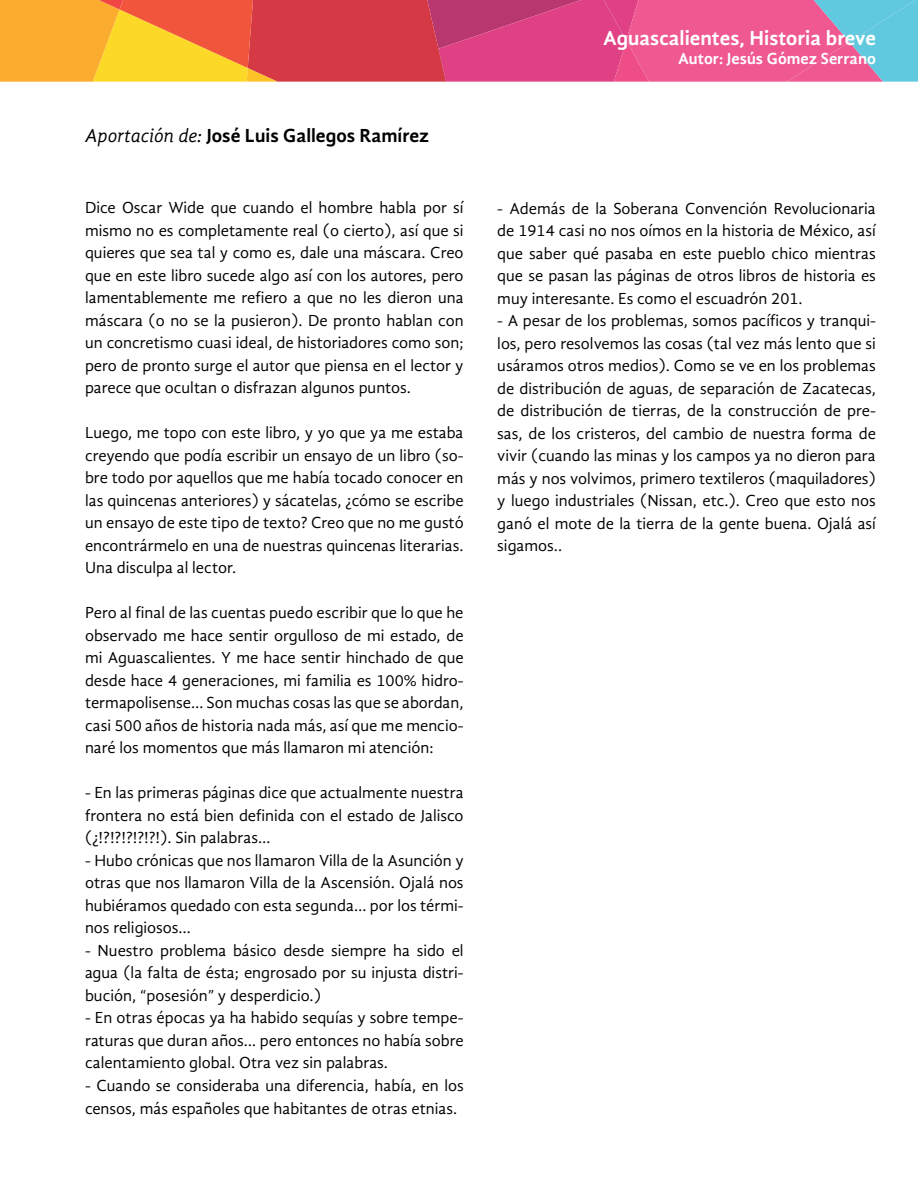
<style>
.page{position:relative;width:918px;height:1188px;background:#fff}
.page>*{position:absolute;margin:0;border:0;box-sizing:border-box;transform-origin:0 0}
.t1{font:700 21px "Gandhi Sans";color:#fff}
.t2{font:700 19.5px "Gandhi Sans";color:#000}
.t3{font:16.5px/22.5px "Gandhi Sans";color:#000;text-align:justify}
.t4{font:700 16.5px "Gandhi Sans";color:#fff}
.s1{font-weight:400;font-style:italic}
</style>
<div class="page">
<svg style="left:0;top:0;width:918px;height:82px;background:#dd6a68"></svg>
<p class="t2" style="left:85px;top:125px;width:346px"><span class="s1">Aportación de:</span> José Luis Gallegos Ramírez</p>
<p class="t3" style="left:85px;top:197px;width:380px">Dice Oscar Wide que cuando el hombre habla por sí mismo no es completamente real (o cierto), así que si quieres que sea tal y como es, dale una máscara. Creo que en este libro sucede algo así con los autores, pero lamentablemente me refiero a que no les dieron una máscara (o no se la pusieron). De pronto hablan con un concretismo cuasi ideal, de historiadores como son; pero de pronto surge el autor que piensa en el lector y parece que ocultan o disfrazan algunos puntos.</p>
<p class="t3" style="left:85px;top:422px;width:380px;text-align:left">Luego, me topo con este libro, y yo que ya me estaba creyendo que podía escribir un ensayo de un libro (so&shy;bre todo por aquellos que me había tocado conocer en las quincenas anteriores) y sácatelas, ¿cómo se escribe un ensayo de este tipo de texto? Creo que no me gustó encontrármelo en una de nuestras quincenas literarias.<br>Una disculpa al lector.</p>
<p class="t3" style="left:85px;top:602px;width:380px">Pero al final de las cuentas puedo escribir que lo que he observado me hace sentir orgulloso de mi estado, de mi Aguascalientes. Y me hace sentir hinchado de que desde hace 4 generaciones, mi familia es 100% hidro&shy;termapolisense… Son muchas cosas las que se abordan, casi 500 años de historia nada más, así que me mencio&shy;naré los momentos que más llamaron mi atención:</p>
<p class="t3" style="left:85px;top:782px;width:380px">- En las primeras páginas dice que actualmente nuestra frontera no está bien definida con el estado de Jalisco (¿!?!?!?!?!?!). Sin palabras…</p>
<p class="t3" style="left:85px;top:849px;width:380px">- Hubo crónicas que nos llamaron Villa de la Asunción y otras que nos llamaron Villa de la Ascensión. Ojalá nos hubiéramos quedado con esta segunda… por los térmi&shy;nos religiosos…</p>
<p class="t3" style="left:85px;top:939px;width:380px">- Nuestro problema básico desde siempre ha sido el agua (la falta de ésta; engrosado por su injusta distri&shy;bución, “posesión” y desperdicio.)</p>
<p class="t3" style="left:85px;top:1007px;width:380px">- En otras épocas ya ha habido sequías y sobre tempe&shy;raturas que duran años… pero entonces no había sobre calentamiento global. Otra vez sin palabras.</p>
<p class="t3" style="left:85px;top:1074px;width:380px">- Cuando se consideraba una diferencia, había, en los censos, más españoles que habitantes de otras etnias.</p>
<p class="t1" style="left:603px;top:26px;width:274px">Aguascalientes, Historia breve</p>
<p class="t4" style="left:678px;top:49px;width:199px">Autor: Jesús Gómez Serrano</p>
<p class="t3" style="left:497px;top:197px;width:380px">- Además de la Soberana Convención Revolucionaria de 1914 casi no nos oímos en la historia de México, así que saber qué pasaba en este pueblo chico mientras que se pasan las páginas de otros libros de historia es muy interesante. Es como el escuadrón 201.</p>
<p class="t3" style="left:497px;top:309px;width:380px">- A pesar de los problemas, somos pacíficos y tranqui&shy;los, pero resolvemos las cosas (tal vez más lento que si usáramos otros medios). Como se ve en los problemas de distribución de aguas, de separación de Zacatecas, de distribución de tierras, de la construcción de pre&shy;sas, de los cristeros, del cambio de nuestra forma de vivir (cuando las minas y los campos ya no dieron para más y nos volvimos, primero textileros (maquiladores) y luego industriales (Nissan, etc.). Creo que esto nos ganó el mote de la tierra de la gente buena. Ojalá así sigamos..</p>
</div>
